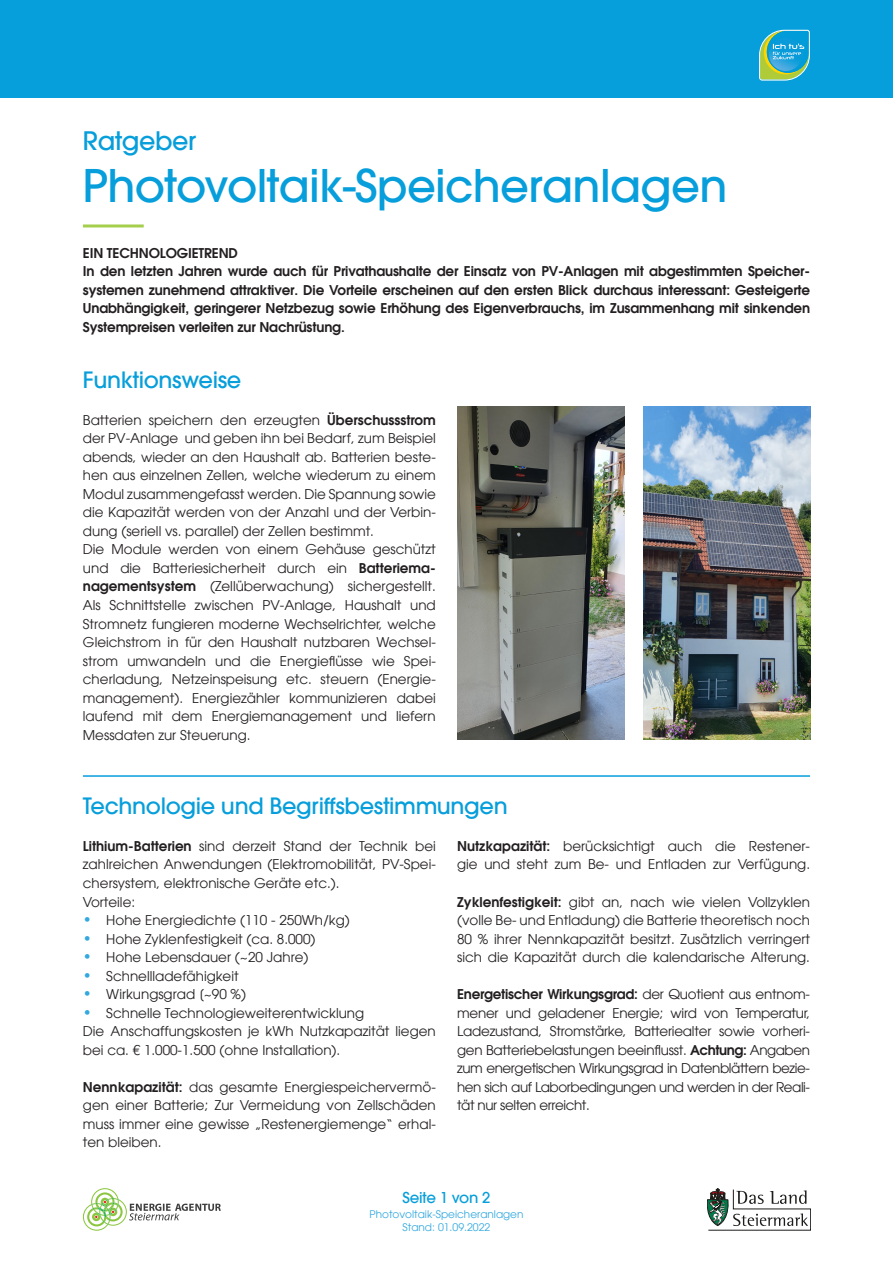
<style>
.page{position:relative;width:893px;height:1263px;background:#fff}
.page>*{position:absolute;margin:0;border:0;box-sizing:border-box;transform-origin:0 0}
.E_1_Titel{font:500 45px "Avant Garde LT";letter-spacing:-.015em;color:#069edb}
.E_1_Ratgeber{font:500 25.5px "Avant Garde LT";letter-spacing:-.015em;color:#069edb}
.E_2{font:500 22.5px "Avant Garde LT";letter-spacing:-.015em;color:#069edb}
.t1{font:500 15px "Avant Garde LT";letter-spacing:-.015em;color:#069edb}
.Fließtext{font:13.5px/18.6px "Avant Garde LT";color:#231f20;text-align:justify}
.Fließtext_Aufzählung{font:13.5px/18.6px "Avant Garde LT";color:#231f20;text-align:justify}
.Fließtext_bold{font:600 13.5px/18.6px "Avant Garde LT";letter-spacing:-.01em;color:#231f20;text-align:justify}
.t2{font:10.5px/12.6px "Avant Garde LT";color:#32a8df;text-align:center}
.s1{font-weight:600}
.s2{font-weight:600;font-size:15px;color:#32a8df}
</style>
<div class="page">
<svg style="left:707px;top:1188px;width:104px;height:42px"></svg>
<svg style="left:83px;top:1188px;width:138px;height:43px"></svg>
<div style="left:0;top:0;width:893px;height:98px;background:#069edb"></div>
<svg style="left:759px;top:30px;width:51px;height:51px"></svg>
<hr style="left:83px;top:224px;width:61px;height:3px;background:#a4ce4c">
<hr style="left:83px;top:775px;width:727px;height:2px;background:#069edb">
<img style="left:457px;top:406px;width:168px;height:334px">
<img style="left:644px;top:406px;width:166px;height:334px">
<p class="E_1_Ratgeber" style="left:83px;top:125px;width:115px">Ratgeber</p>
<p class="E_1_Titel" style="left:83px;top:158px;width:646px">Photovoltaik-Speicheranlagen</p>
<p class="Fließtext_bold" style="left:83px;top:243px;width:157px">EIN TECHNOLOGIETREND</p>
<p class="Fließtext_bold" style="left:83px;top:262px;width:729px">In den letzten Jahren wurde auch für Privathaushalte der Einsatz von PV-Anlagen mit abgestimmten Speicher&shy;systemen zunehmend attraktiver. Die Vorteile erscheinen auf den ersten Blick durchaus interessant: Gesteigerte Unabhängigkeit, geringerer Netzbezug sowie Erhöhung des Eigenverbrauchs, im Zusammenhang mit sinkenden Systempreisen verleiten zur Nachrüstung.</p>
<p class="E_2" style="left:83px;top:365px;width:160px">Funktionsweise</p>
<p class="Fließtext" style="left:83px;top:410px;width:354px">Batterien speichern den erzeugten <span class="s1">Überschussstrom </span>der PV-Anlage und geben ihn bei Bedarf, zum Beispiel abends, wieder an den Haushalt ab. Batterien beste&shy;hen aus einzelnen Zellen, welche wiederum zu einem Modul zusammengefasst werden. Die Spannung sowie die Kapazität werden von der Anzahl und der Verbin&shy;dung (seriell vs. parallel) der Zellen bestimmt.</p>
<p class="Fließtext" style="left:83px;top:540px;width:354px">Die Module werden von einem Gehäuse geschützt und die Batteriesicherheit durch ein <span class="s1">Batteriema&shy;nagementsystem</span> (Zellüberwachung) sichergestellt.<br>Als Schnittstelle zwischen PV-Anlage, Haushalt und Stromnetz fungieren moderne Wechselrichter, welche Gleichstrom in für den Haushalt nutzbaren Wechsel&shy;strom umwandeln und die Energieflüsse wie Spei&shy;cherladung, Netzeinspeisung etc. steuern (Energie&shy;management). Energiezähler kommunizieren dabei laufend mit dem Energiemanagement und liefern Messdaten zur Steuerung.</p>
<p class="E_2" style="left:83px;top:792px;width:426px">Technologie und Begriffsbestimmungen</p>
<p class="Fließtext_Aufzählung" style="left:457px;top:837px;width:354px"><span class="s1">Nutzkapazität:</span> berücksichtigt auch die Restener&shy;gie und steht zum Be- und Entladen zur Verfügung.</p>
<p class="Fließtext_Aufzählung" style="left:457px;top:892px;width:354px"><span class="s1">Zyklenfestigkeit:</span> gibt an, nach wie vielen Vollzyklen (volle Be- und Entladung) die Batterie theoretisch noch 80 % ihrer Nennkapazität besitzt. Zusätzlich verringert sich die Kapazität durch die kalendarische Alterung.</p>
<p class="Fließtext_Aufzählung" style="left:457px;top:985px;width:354px"><span class="s1">Energetischer Wirkungsgrad:</span> der Quotient aus entnom&shy;mener und geladener Energie; wird von Temperatur, Ladezustand, Stromstärke, Batteriealter sowie vorheri&shy;gen Batteriebelastungen beeinflusst. <span class="s1">Achtung:</span> Angaben zum energetischen Wirkungsgrad in Datenblättern bezie&shy;hen sich auf Laborbedingungen und werden in der Reali&shy;tät nur selten erreicht.</p>
<p class="Fließtext" style="left:83px;top:837px;width:354px"><span class="s1">Lithium-Batterien</span> sind derzeit Stand der Technik bei zahlreichen Anwendungen (Elektromobilität, PV-Spei&shy;chersystem, elektronische Geräte etc.).</p>
<p class="Fließtext" style="left:83px;top:892px;width:54px">Vorteile:</p>
<p class="Fließtext" style="left:83px;top:911px;width:268px"><span class="s2">•</span> Hohe Energiedichte (110 - 250Wh/kg)</p>
<p class="Fließtext" style="left:83px;top:929px;width:234px"><span class="s2">•</span> Hohe Zyklenfestigkeit (ca. 8.000)</p>
<p class="Fließtext" style="left:83px;top:948px;width:227px"><span class="s2">•</span> Hohe Lebensdauer (~20 Jahre)</p>
<p class="Fließtext" style="left:83px;top:966px;width:157px"><span class="s2">•</span> Schnellladefähigkeit</p>
<p class="Fließtext" style="left:83px;top:985px;width:165px"><span class="s2">•</span> Wirkungsgrad [~90 %)</p>
<p class="Fließtext" style="left:83px;top:1003px;width:283px"><span class="s2">•</span> Schnelle Technologieweiterentwicklung</p>
<p class="Fließtext" style="left:83px;top:1022px;width:354px">Die Anschaffungskosten je kWh Nutzkapazität liegen bei ca. € 1.000-1.500 (ohne Installation).</p>
<p class="Fließtext_Aufzählung" style="left:83px;top:1077px;width:354px"><span class="s1">Nennkapazität:</span> das gesamte Energiespeichervermö&shy;gen einer Batterie; Zur Vermeidung von Zellschäden muss immer eine gewisse „Restenergiemenge“ erhal&shy;ten bleiben.</p>
<p class="t1" style="left:402px;top:1188px;width:90px">Seite 1 von 2</p>
<p class="t2" style="left:369px;top:1208px;width:155px">Photovoltaik-Speicheranlagen<br>Stand: 01.09.2022</p>
</div>
